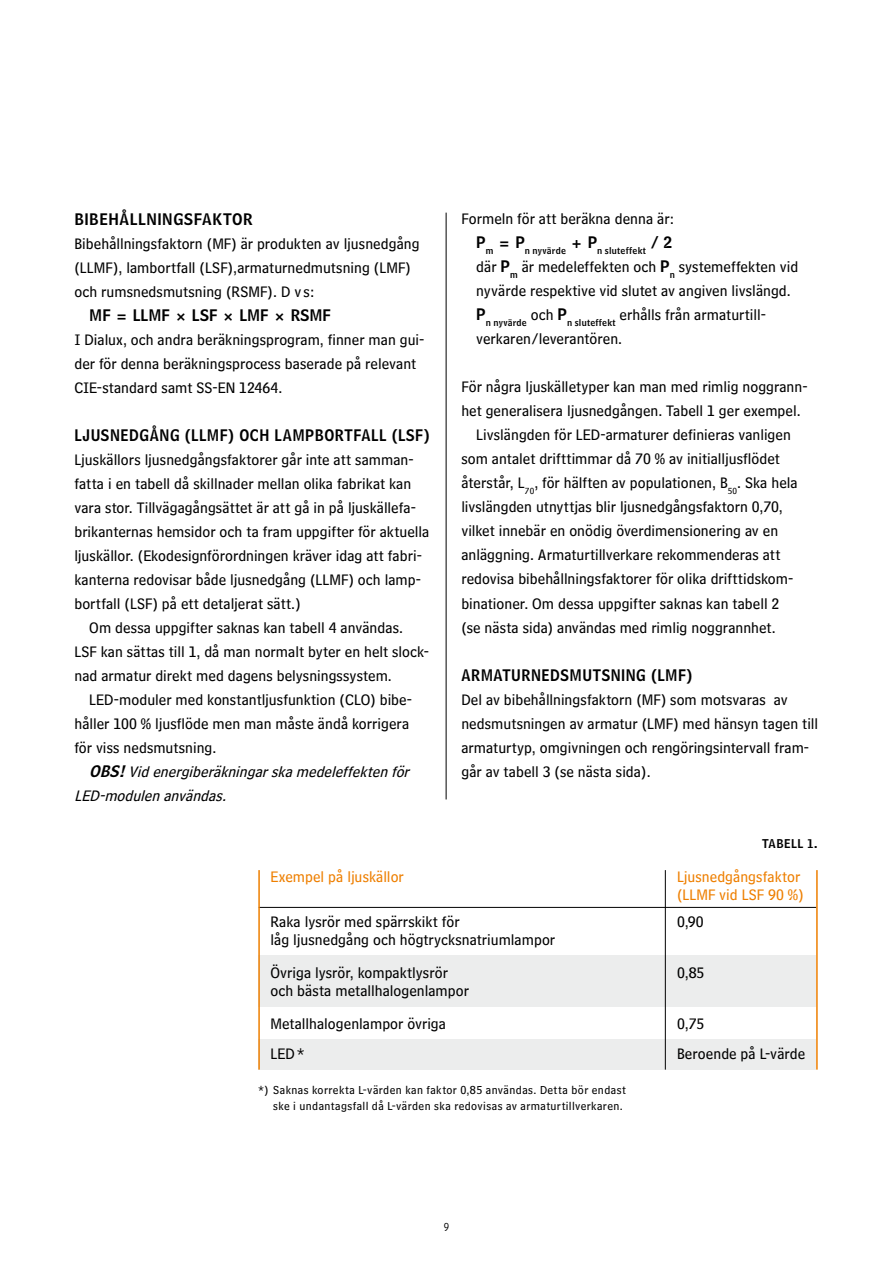
<style>
.page{position:relative;width:893px;height:1263px;background:#fff}
.page>*{position:absolute;margin:0;border:0;box-sizing:border-box;transform-origin:0 0}
.t1{font:15.75px/24px "Bell Centennial Sub Caption";color:#000}
.t2{font:italic 15.75px "Bell Centennial Sub Caption";color:#000}
.t3{font:15.75px "Bell Centennial Name And Number";letter-spacing:.02em;color:#000;scale:.95 1}
.t4{font:15.75px/18px "Bell Centennial Sub Caption";color:#ee7f00}
.t5{font:15.75px "Bell Centennial Name And Number";letter-spacing:-.005em;color:#000}
.t6{font:15.75px "Bell Centennial Name And Number";letter-spacing:.02em;color:#000}
.t7{font:12px/15.8px "Bell Centennial Sub Caption";letter-spacing:.035em;color:#000;text-align:right}
.t8{font:12px "Bell Centennial Name And Number";color:#000}
.t9{font:12px "Bell Centennial Address";color:#000}
.t10{font:9.15px "Bell Centennial Name And Number";letter-spacing:.025em;color:#000}
.s1{font-family:"Bell Centennial Name And Number"}
</style>
<div class="page">
<hr style="left:446px;top:213px;width:1px;height:586px;background:#000">
<div style="left:259px;top:1039px;width:557px;height:30px;background:#eceded"></div>
<div style="left:259px;top:955px;width:557px;height:52px;background:#eceded"></div>
<hr style="left:665px;top:870px;width:1px;height:199px;background:#000">
<hr style="left:259px;top:907px;width:557px;height:1px;background:#000">
<hr style="left:258px;top:870px;width:2px;height:199px;background:#ee7f00">
<hr style="left:816px;top:870px;width:2px;height:199px;background:#ee7f00">
<p class="t6" style="left:74px;top:209px;width:66px">BIBEHÅLLNINGSFAKTOR</p>
<p class="t1" style="left:74px;top:232px;width:347px">Bibehållningsfaktorn (MF) är produkten av ljusnedgång (LLMF), lambortfall (LSF),armaturnedmutsning (LMF) och rumsnedsmutsning (RSMF). D v s:</p>
<p class="t5" style="left:89px;top:305px;width:243px">MF = LLMF × LSF × LMF × RSMF</p>
<p class="t1" style="left:74px;top:328px;width:351px">I Dialux, och andra beräkningsprogram, finner man gui&shy;der för denna beräkningsprocess baserade på relevant<br>CIE-standard samt SS-EN 12464.</p>
<p class="t3" style="left:74px;top:425px;width:29px">LJUSNEDG</p>
<p class="t3" style="left:150px;top:425px;width:143px">ÅNG (LLMF) OCH LAM</p>
<p class="t3" style="left:305px;top:425px;width:21px">PBORTFALL</p>
<p class="t3" style="left:392px;top:425px;width:42px">(LSF)</p>
<p class="t1" style="left:74px;top:448px;width:341px">Ljuskällors ljusnedgångsfaktorer går inte att samman-</p>
<p class="t1" style="left:74px;top:472px;width:338px">fatta i en tabell då skillnader mellan olika fabrikat kan</p>
<p class="t1" style="left:74px;top:496px;width:343px">vara stor. Tillvägagångsättet är att gå in på ljuskällefa-</p>
<p class="t1" style="left:74px;top:520px;width:357px">brikanternas hemsidor och ta fram uppgifter för aktuella</p>
<p class="t1" style="left:74px;top:544px;width:348px">ljuskällor. (Ekodesignförordningen kräver idag att fabri-</p>
<p class="t1" style="left:74px;top:568px;width:348px">kanterna redovisar både ljusnedgång (LLMF) och lamp-</p>
<p class="t1" style="left:74px;top:592px;width:228px">bortfall (LSF) på ett detaljerat sätt.)</p>
<p class="t1" style="left:89px;top:616px;width:315px">Om dessa uppgifter saknas kan tabell 4 användas.</p>
<p class="t1" style="left:74px;top:640px;width:356px">LSF kan sättas till 1, då man normalt byter en helt slock-</p>
<p class="t1" style="left:74px;top:664px;width:319px">nad armatur direkt med dagens belysningssystem.</p>
<p class="t1" style="left:89px;top:688px;width:324px">LED-moduler med konstantljusfunktion (CLO) bibe-</p>
<p class="t1" style="left:74px;top:712px;width:336px">håller 100 % ljusflöde men man måste ändå korrigera</p>
<p class="t1" style="left:74px;top:736px;width:143px">för viss nedsmutsning.</p>
<p class="t2" style="left:89px;top:762px;width:326px"><span class="s1">OBS!</span>Videnergiberäkningarskamedeleffektenför</p>
<p class="t2" style="left:74px;top:786px;width:158px">LED- modulenanvändas.</p>
<p class="t1" style="left:461px;top:207px;width:214px">Formeln för att beräkna denna är:</p>
<p class="t10" style="left:461px;top:245px;width:212px"><sup>P</sup>M <sup>=</sup> <sup>P</sup>N NYVÄRDE <sup>+</sup> <sup>P</sup>N SLUTEFFEKT <sup>/</sup> <sup>2</sup></p>
<p class="t1" style="left:476px;top:255px;width:324px">där <span class="s1">P</span><sub>M</sub> är medeleffekten och <span class="s1">P</span><sub>N</sub> systemeffekten vid nyvärde respektive vid slutet av angiven livslängd.<br><span class="s1">P</span><sub>N</sub> <sub>NYVÄRDE</sub> och <span class="s1">P</span><sub>N</sub> <sub>SLUTEFFEKT</sub> erhålls från armaturtill&shy;verkaren/leverantören.</p>
<p class="t1" style="left:461px;top:375px;width:348px">För några ljuskälletyper kan man med rimlig noggrann-</p>
<p class="t1" style="left:461px;top:399px;width:341px">het generalisera ljusnedgången. Tabell 1 ger exempel.</p>
<p class="t1" style="left:476px;top:423px;width:316px">Livslängden för LED-armaturer definieras vanligen</p>
<p class="t1" style="left:461px;top:447px;width:320px">som antalet drifttimmar då 70 % av initialljusflödet</p>
<p class="t1" style="left:461px;top:471px;width:338px">återstår, L<sub>70</sub>, för hälften av populationen, B<sub>50</sub>. Ska hela</p>
<p class="t1" style="left:461px;top:495px;width:323px">livslängden utnyttjas blir ljusnedgångsfaktorn 0,70,</p>
<p class="t1" style="left:461px;top:519px;width:318px">vilket innebär en onödig överdimensionering av en</p>
<p class="t1" style="left:461px;top:543px;width:321px">anläggning. Armaturtillverkare rekommenderas att</p>
<p class="t1" style="left:461px;top:567px;width:333px">redovisa bibehållningsfaktorer för olika drifttidskom-</p>
<p class="t1" style="left:461px;top:591px;width:320px">binationer. Om dessa uppgifter saknas kan tabell 2</p>
<p class="t1" style="left:461px;top:615px;width:316px">(se nästa sida) användas med rimlig noggrannhet.</p>
<p class="t3" style="left:461px;top:665px;width:22px">ARMATURNEDSMUTSNING</p>
<p class="t3" style="left:651px;top:665px;width:45px">(LMF)</p>
<p class="t1" style="left:461px;top:687px;width:358px">Del av bibehållningsfaktorn (MF) som motsvaras av nedsmutsningen av armatur (LMF) med hänsyn tagen till armaturtyp, omgivningen och rengöringsintervall fram&shy;går av tabell 3 (se nästa sida).</p>
<p class="t8" style="left:762px;top:836px;width:15px">TABELL</p>
<p class="t8" style="left:807px;top:836px;width:12px">1.</p>
<p class="t4" style="left:270px;top:867px;width:135px">Exempel på ljuskällor</p>
<p class="t4" style="left:677px;top:867px;width:128px">Ljusnedgångsfaktor (LLMF vid LSF 90 %)</p>
<p class="t1" style="left:270px;top:909px;width:191px">Raka lysrör med spärrskikt för</p>
<p class="t1" style="left:677px;top:909px;width:28px">0,90</p>
<p class="t1" style="left:270px;top:923px;width:286px;line-height:33px">låg ljusnedgång och högtrycksnatriumlampor<br>Övriga lysrör, kompaktlysrör</p>
<p class="t1" style="left:677px;top:960px;width:29px">0,85</p>
<p class="t1" style="left:270px;top:974px;width:200px;line-height:33px">och bästa metallhalogenlampor<br>Metallhalogenlampor övriga</p>
<p class="t1" style="left:677px;top:1011px;width:29px">0,75</p>
<p class="t1" style="left:270px;top:1041px;width:36px">LED*</p>
<p class="t1" style="left:677px;top:1041px;width:130px">Beroende på L-värde</p>
<p class="t7" style="left:258px;top:1082px;width:369px">*) Saknas korrekta L-värden kan faktor 0,85 användas. Detta bör endast ske i undantagsfall då L-värden ska redovisas av armaturtillverkaren.</p>
<p class="t9" style="left:444px;top:1220px;width:7px">9</p>
</div>
